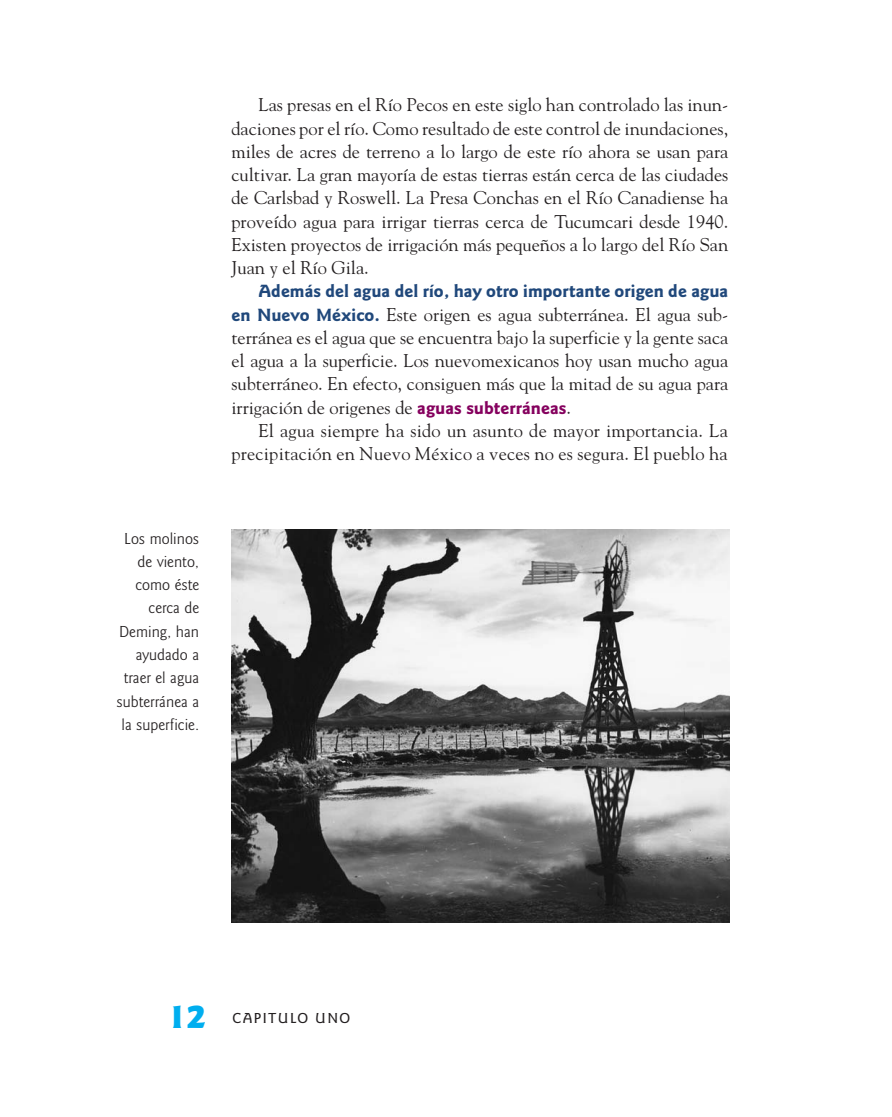
<style>
.page{position:relative;width:892px;height:1117px;background:#fff}
.page>*{position:absolute;margin:0;border:0;box-sizing:border-box;transform-origin:0 0}
.t1{font:900 36px "Goudy Sans";color:#00aeef}
.t2{font:18.3px/23.2px "Goudy";color:#231f20;text-align:justify}
.t3{font:700 18.3px "Goudy Sans";color:#20487b}
.t4{font:16.5px/23.2px "Goudy Sans";color:#231f20;text-align:right}
.t5{font:500 15px "Goudy Sans";letter-spacing:.095em;color:#231f20}
.s1{font-family:"Goudy Sans";font-weight:700;color:#20487b}
.s2{font-family:"Goudy Sans";font-weight:700;color:#85015e}
</style>
<div class="page">
<svg style="left:231px;top:529px;width:499px;height:394px"></svg>
<p class="t4" style="left:117px;top:527px;width:84px">Los molinos de viento, como éste cerca de<br>Deming, han ayudado a traer el agua subterránea a la superficie.</p>
<p class="t2" style="left:231px;top:95px;width:498px;text-indent:27px">Las presas en el Río Pecos en este siglo han controlado las inun&shy;daciones por el río. Como resultado de este control de inundaciones, miles de acres de terreno a lo largo de este río ahora se usan para cultivar. La gran mayoría de estas tierras están cerca de las ciudades de Carlsbad y Roswell. La Presa Conchas en el Río Canadiense ha proveído agua para irrigar tierras cerca de Tucumcari desde 1940.<br>Existen proyectos de irrigación más pequeños a lo largo del Río San Juan y el Río Gila.</p>
<p class="t3" style="left:258px;top:284px;width:471px">Además del agua del río, hay otro importante origen de agua</p>
<p class="t2" style="left:231px;top:304px;width:498px"><span class="s1">en Nuevo México.</span> Este origen es agua subterránea. El agua sub&shy;terránea es el agua que se encuentra bajo la superficie y la gente saca el agua a la superficie. Los nuevomexicanos hoy usan mucho agua subterráneo. En efecto, consiguen más que la mitad de su agua para irrigación de origenes de <span class="s2">aguas subterráneas</span>.</p>
<p class="t2" style="left:231px;top:420px;width:498px;text-align:right">El agua siempre ha sido un asunto de mayor importancia. La precipitación en Nuevo México a veces no es segura. El pueblo ha</p>
<h1 class="t1" style="left:167px;top:1002px;width:40px">12</h1>
<p class="t5" style="left:233px;top:1011px;width:119px">CAPITULO UNO</p>
</div>
